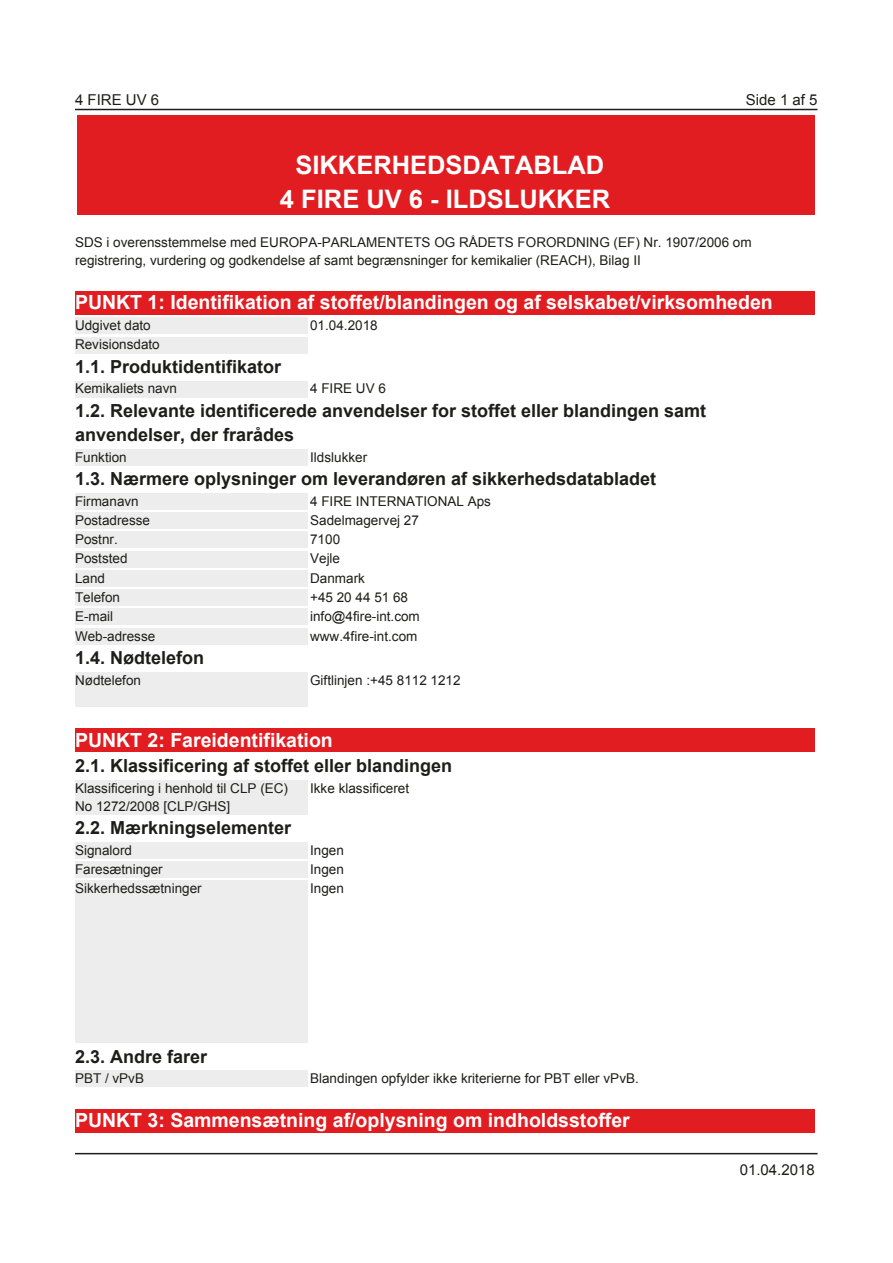
<style>
.page{position:relative;width:893px;height:1263px;background:#fff}
.page>*{position:absolute;margin:0;border:0;box-sizing:border-box;transform-origin:0 0}
.t1{font:700 25.5px/34.5px "Arial";color:#fff;text-align:center}
.t2{font:700 19.5px "Arial";color:#fff}
.t3{font:700 18px/24.3px "Arial";color:#1d1d1b}
.t4{font:15px "Arial";color:#1d1d1b}
.t5{font:13.5px/18.1px "Arial";color:#1d1d1b}
</style>
<div class="page">
<div style="left:77px;top:116px;width:176px;height:99px;background:#e11d22"></div>
<div style="left:253px;top:116px;width:386px;height:99px;background:#e11d22"></div>
<div style="left:639px;top:116px;width:176px;height:99px;background:#e11d22"></div>
<div style="left:75px;top:291px;width:739px;height:24px;background:#e11d22"></div>
<div style="left:75px;top:318px;width:232px;height:16px;background:#ededed"></div>
<div style="left:75px;top:337px;width:232px;height:16px;background:#ededed"></div>
<div style="left:75px;top:381px;width:232px;height:16px;background:#ededed"></div>
<div style="left:75px;top:449px;width:232px;height:16px;background:#ededed"></div>
<div style="left:75px;top:493px;width:232px;height:16px;background:#ededed"></div>
<div style="left:75px;top:512px;width:232px;height:17px;background:#ededed"></div>
<div style="left:75px;top:532px;width:232px;height:16px;background:#ededed"></div>
<div style="left:75px;top:551px;width:232px;height:16px;background:#ededed"></div>
<div style="left:75px;top:570px;width:232px;height:16px;background:#ededed"></div>
<div style="left:75px;top:589px;width:232px;height:17px;background:#ededed"></div>
<div style="left:75px;top:609px;width:232px;height:16px;background:#ededed"></div>
<div style="left:75px;top:628px;width:232px;height:16px;background:#ededed"></div>
<div style="left:75px;top:672px;width:232px;height:34px;background:#ededed"></div>
<div style="left:75px;top:729px;width:739px;height:23px;background:#e11d22"></div>
<div style="left:75px;top:780px;width:232px;height:34px;background:#ededed"></div>
<div style="left:75px;top:842px;width:232px;height:16px;background:#ededed"></div>
<div style="left:75px;top:861px;width:232px;height:17px;background:#ededed"></div>
<div style="left:75px;top:881px;width:232px;height:162px;background:#ededed"></div>
<div style="left:75px;top:1070px;width:232px;height:17px;background:#ededed"></div>
<div style="left:75px;top:1109px;width:739px;height:23px;background:#e11d22"></div>
<hr style="left:75px;top:109px;width:743px;height:1px;background:#1d1d1b">
<hr style="left:75px;top:1153px;width:743px;height:1px;background:#1d1d1b">
<p class="t4" style="left:75px;top:90px;width:86px">4 FIRE UV 6</p>
<p class="t4" style="left:746px;top:90px;width:73px">Side 1 af 5</p>
<h1 class="t1" style="left:280px;top:148px;width:332px">SIKKERHEDSDATABLAD<br>4 FIRE UV 6 - ILDSLUKKER</h1>
<p class="t5" style="left:75px;top:233px;width:678px">SDS i overensstemmelse med EUROPA-PARLAMENTETS OG RÅDETS FORORDNING (EF) Nr. 1907/2006 om registrering, vurdering og godkendelse af samt begrænsninger for kemikalier (REACH), Bilag II</p>
<h2 class="t2" style="left:75px;top:290px;width:699px">PUNKT 1: Identifikation af stoffet/blandingen og af selskabet/virksomheden</h2>
<p class="t5" style="left:75px;top:317px;width:77px">Udgivet dato</p>
<p class="t5" style="left:310px;top:317px;width:69px">01.04.2018</p>
<p class="t5" style="left:75px;top:336px;width:86px">Revisionsdato</p>
<h3 class="t3" style="left:75px;top:355px;width:208px">1.1. Produktidentifikator</h3>
<p class="t5" style="left:75px;top:380px;width:104px">Kemikaliets navn</p>
<p class="t5" style="left:310px;top:380px;width:77px">4 FIRE UV 6</p>
<h3 class="t3" style="left:75px;top:399px;width:633px">1.2. Relevante identificerede anvendelser for stoffet eller blandingen samt anvendelser, der frarådes</h3>
<p class="t5" style="left:75px;top:448px;width:53px">Funktion</p>
<p class="t5" style="left:310px;top:448px;width:59px">Ildslukker</p>
<h3 class="t3" style="left:75px;top:467px;width:583px">1.3. Nærmere oplysninger om leverandøren af sikkerhedsdatabladet</h3>
<p class="t5" style="left:75px;top:492px;width:65px">Firmanavn</p>
<p class="t5" style="left:310px;top:492px;width:182px">4 FIRE INTERNATIONAL Aps</p>
<p class="t5" style="left:75px;top:511px;width:77px">Postadresse</p>
<p class="t5" style="left:310px;top:511px;width:110px">Sadelmagervej 27</p>
<p class="t5" style="left:75px;top:530px;width:44px">Postnr.</p>
<p class="t5" style="left:310px;top:530px;width:32px">7100</p>
<p class="t5" style="left:75px;top:550px;width:54px">Poststed</p>
<p class="t5" style="left:310px;top:550px;width:32px">Vejle</p>
<p class="t5" style="left:75px;top:569px;width:32px">Land</p>
<p class="t5" style="left:310px;top:569px;width:56px">Danmark</p>
<p class="t5" style="left:75px;top:588px;width:47px">Telefon</p>
<p class="t5" style="left:310px;top:588px;width:99px">+45 20 44 51 68</p>
<p class="t5" style="left:75px;top:608px;width:40px">E-mail</p>
<p class="t5" style="left:310px;top:608px;width:111px">info@4fire-int.com</p>
<p class="t5" style="left:75px;top:627px;width:82px">Web-adresse</p>
<p class="t5" style="left:310px;top:627px;width:109px">www.4fire-int.com</p>
<h3 class="t3" style="left:75px;top:646px;width:131px">1.4. Nødtelefon</h3>
<p class="t5" style="left:75px;top:671px;width:68px">Nødtelefon</p>
<p class="t5" style="left:310px;top:671px;width:152px">Giftlinjen :+45 8112 1212</p>
<h2 class="t2" style="left:75px;top:727px;width:259px">PUNKT 2: Fareidentifikation</h2>
<h3 class="t3" style="left:75px;top:754px;width:379px">2.1. Klassificering af stoffet eller blandingen</h3>
<p class="t5" style="left:75px;top:779px;width:215px">Klassificering i henhold til CLP (EC)<br>No 1272/2008 [CLP/GHS]</p>
<p class="t5" style="left:310px;top:779px;width:101px">Ikke klassificeret</p>
<h3 class="t3" style="left:75px;top:816px;width:218px">2.2. Mærkningselementer</h3>
<p class="t5" style="left:75px;top:841px;width:59px">Signalord</p>
<p class="t5" style="left:310px;top:841px;width:35px">Ingen</p>
<p class="t5" style="left:75px;top:860px;width:89px">Faresætninger</p>
<p class="t5" style="left:310px;top:860px;width:35px">Ingen</p>
<p class="t5" style="left:75px;top:879px;width:128px">Sikkerhedssætninger</p>
<p class="t5" style="left:310px;top:879px;width:35px">Ingen</p>
<h3 class="t3" style="left:75px;top:1045px;width:134px">2.3. Andre farer</h3>
<p class="t5" style="left:75px;top:1069px;width:71px">PBT / vPvB</p>
<p class="t5" style="left:310px;top:1069px;width:330px">Blandingen opfylder ikke kriterierne for PBT eller vPvB.</p>
<h2 class="t2" style="left:75px;top:1107px;width:556px">PUNKT 3: Sammensætning af/oplysning om indholdsstoffer</h2>
<p class="t4" style="left:740px;top:1160px;width:77px">01.04.2018</p>
</div>
